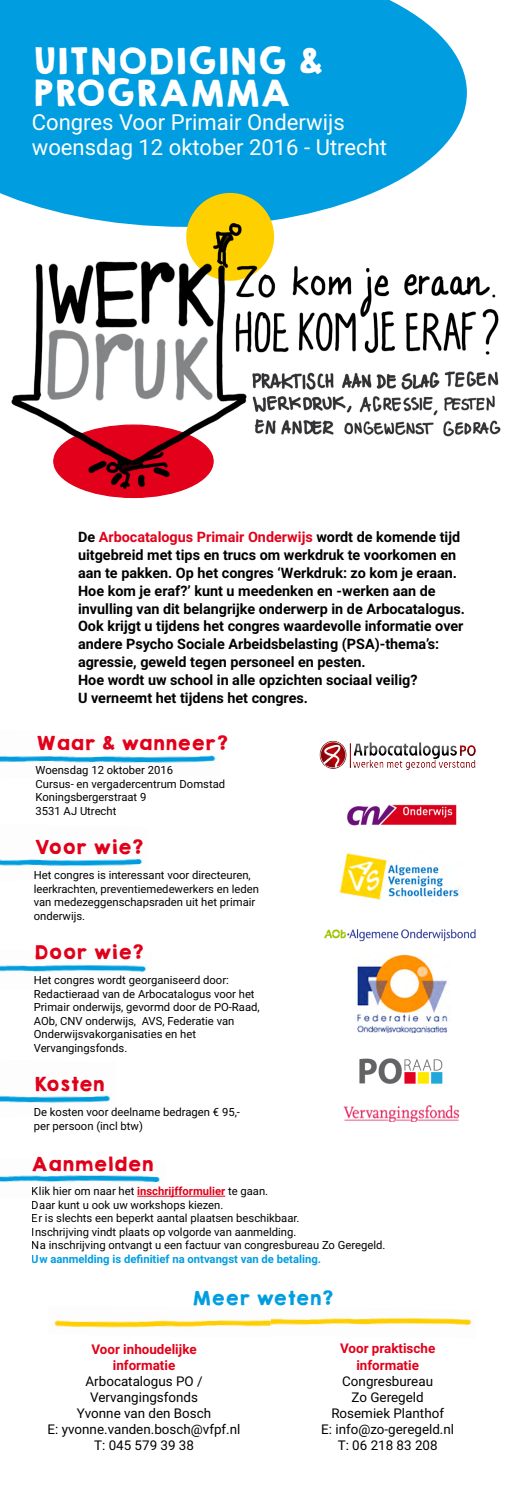
<style>
.page{position:relative;width:525px;height:1489px;background:#fff}
.page>*{position:absolute;margin:0;border:0;box-sizing:border-box;transform-origin:0 0}
.t1{font:32.62px/32.5px "KGHAPPY Solid";color:#fff}
.t2{font:22px/24.2px "Roboto";color:#fff}
.t3{font:17.5px "KGHAPPY Solid";color:#e2001a}
.t4{font:17.5px "KGHAPPY Solid";color:#009ee0}
.t5{font:700 14.38px/17.8px "Roboto";color:#000}
.t6{font:13.38px/16.1px "Roboto";color:#000;text-align:center}
.t7{font:700 13.38px/16.1px "Roboto";color:#e2001a;text-align:center}
.t8{font:11.25px/13.5px "Roboto";color:#000}
.t9{font:700 11.25px "Roboto";color:#009ee0}
.s1{color:#e2001a}
.s2{font-weight:700;color:#e2001a}
</style>
<div class="page">
<svg style="left:0;top:0;width:466px;height:212px;background:#14a5e2"></svg>
<div style="left:186px;top:193px;width:88px;height:88px;background:#ffd000;border-radius:50%"></div>
<img style="left:11px;top:212px;width:490px;height:284px">
<img style="left:0;top:755px;width:216px;height:8px">
<img style="left:0;top:859px;width:143px;height:8px">
<img style="left:0;top:1095px;width:111px;height:8px">
<img style="left:0;top:964px;width:147px;height:8px">
<img style="left:0;top:1175px;width:165px;height:22px">
<hr style="left:137px;top:1195px;width:88px;height:1px;background:#e2001a">
<img style="left:319px;top:740px;width:157px;height:30px">
<img style="left:343px;top:1105px;width:117px;height:16px">
<img style="left:324px;top:929px;width:152px;height:13px">
<img style="left:339px;top:853px;width:123px;height:47px">
<img style="left:347px;top:804px;width:110px;height:22px">
<img style="left:356px;top:952px;width:92px;height:80px">
<img style="left:359px;top:1058px;width:84px;height:26px">
<img style="left:54px;top:1317px;width:418px;height:11px">
<h1 class="t1" style="left:32px;top:44px;width:292px">UITNODIGING &amp;<br>PROGRAMMA</h1>
<h2 class="t2" style="left:32px;top:110px;width:356px">Congres Voor Primair Onderwijs woensdag 12 oktober 2016 - Utrecht</h2>
<p class="t5" style="left:78px;top:527px;width:388px">De <span class="s1">Arbocatalogus Primair Onderwijs</span> wordt de komende tijd uitgebreid met tips en trucs om werkdruk te voorkomen en aan te pakken. Op het congres ‘Werkdruk: zo kom je eraan.<br>Hoe kom je eraf?’ kunt u meedenken en -werken aan de invulling van dit belangrijke onderwerp in de Arbocatalogus.<br>Ook krijgt u tijdens het congres waardevolle informatie over andere Psycho Sociale Arbeidsbelasting (PSA)-thema’s: agressie, geweld tegen personeel en pesten.<br>Hoe wordt uw school in alle opzichten sociaal veilig?<br>U verneemt het tijdens het congres.</p>
<h3 class="t3" style="left:36px;top:729px;width:194px">Waar &amp; wanneer?</h3>
<p class="t8" style="left:36px;top:763px;width:191px">Woensdag 12 oktober 2016<br>Cursus- en vergadercentrum Domstad<br>Koningsbergerstraat 9<br>3531 AJ Utrecht</p>
<h3 class="t3" style="left:34px;top:833px;width:111px">Voor wie?</h3>
<p class="t8" style="left:34px;top:867px;width:227px">Het congres is interessant voor directeuren, leerkrachten, preventiemedewerkers en leden van medezeggenschapsraden uit het primair onderwijs.</p>
<h3 class="t3" style="left:34px;top:938px;width:111px">Door wie?</h3>
<p class="t8" style="left:34px;top:972px;width:227px">Het congres wordt georganiseerd door:<br>Redactieraad van de Arbocatalogus voor het Primair onderwijs, gevormd door de PO-Raad, AOb, CNV onderwijs, AVS, Federatie van Onderwijsvakorganisaties en het Vervangingsfonds.</p>
<h3 class="t3" style="left:34px;top:1070px;width:72px">Kosten</h3>
<p class="t8" style="left:34px;top:1104px;width:208px">De kosten voor deelname bedragen € 95,- per persoon (incl btw)</p>
<h3 class="t3" style="left:32px;top:1150px;width:123px">Aanmelden</h3>
<p class="t8" style="left:32px;top:1184px;width:355px">Klik hier om naar het <span class="s2">inschrijfformulier</span> te gaan.<br>Daar kunt u ook uw workshops kiezen.<br>Er is slechts een beperkt aantal plaatsen beschikbaar.<br>Inschrijving vindt plaats op volgorde van aanmelding.<br>Na inschrijving ontvangt u een factuur van congresbureau Zo Geregeld.</p>
<p class="t9" style="left:32px;top:1250px;width:290px">Uw aanmelding is definitief na ontvangst van de betaling.</p>
<h3 class="t4" style="left:192px;top:1284px;width:143px">Meer weten?</h3>
<p class="t7" style="left:91px;top:1340px;width:107px">Voor inhoudelijke informatie</p>
<p class="t6" style="left:48px;top:1372px;width:194px">Arbocatalogus PO /<br>Vervangingsfonds<br>Yvonne van den Bosch<br>E: yvonne.vanden.bosch@vfpf.nl<br>T: 045 579 39 38</p>
<p class="t7" style="left:340px;top:1339px;width:97px">Voor praktische informatie</p>
<p class="t6" style="left:321px;top:1372px;width:134px">Congresbureau<br>Zo Geregeld<br>Rosemiek Planthof<br>E: info@zo-geregeld.nl<br>T: 06 218 83 208</p>
</div>
